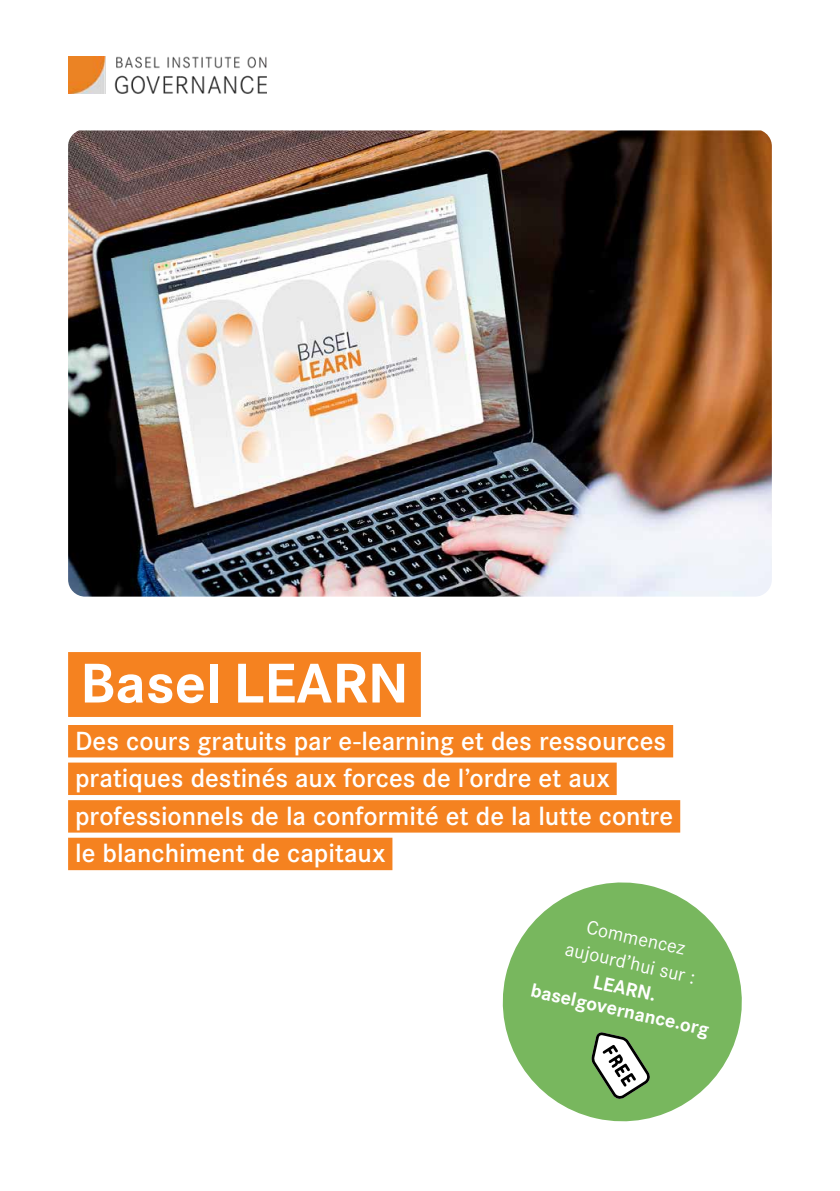
<style>
.page{position:relative;width:840px;height:1191px;background:#fff}
.page>*{position:absolute;margin:0;border:0;box-sizing:border-box;transform-origin:0 0}
.t1{font:700 58px "Corporate S";color:#fff}
.t2{font:600 27.4px/37.6px "Corporate S";color:#fff}
.t3{font:700 20px/22px "Corporate S";color:#fff;text-align:center}
.t4{font:20px/25.6px "Corporate S";color:#fff;text-align:center}
</style>
<div class="page">
<img style="left:68px;top:57px;width:198px;height:37px">
<div style="left:68px;top:652px;width:352px;height:65px;background:#f58220"></div>
<div style="left:68px;top:725px;width:604px;height:32px;background:#f58220"></div>
<div style="left:68px;top:762px;width:548px;height:33px;background:#f58220"></div>
<div style="left:68px;top:800px;width:611px;height:32px;background:#f58220"></div>
<div style="left:68px;top:837px;width:324px;height:33px;background:#f58220"></div>
<svg style="left:502px;top:882px;width:240px;height:240px;fill:#78b75e"></svg>
<svg style="left:591px;top:1031px;width:58px;height:68px"></svg>
<img style="left:68px;top:130px;width:703px;height:466px">
<h1 class="t1" style="left:80px;top:650px;width:330px">Basel LEARN</h1>
<p class="t2" style="left:75px;top:722px;width:599px">Des cours gratuits par e-learning et des ressources pratiques destinés aux forces de l’ordre et aux professionnels de la conformité et de la lutte contre le blanchiment de capitaux</p>
<p class="t4" style="left:573px;top:911px;width:134px;rotate:12deg">Commencez aujourd’hui sur :</p>
<p class="t3" style="left:537px;top:958px;width:183px;rotate:12deg">LEARN. baselgovernance.org</p>
</div>
